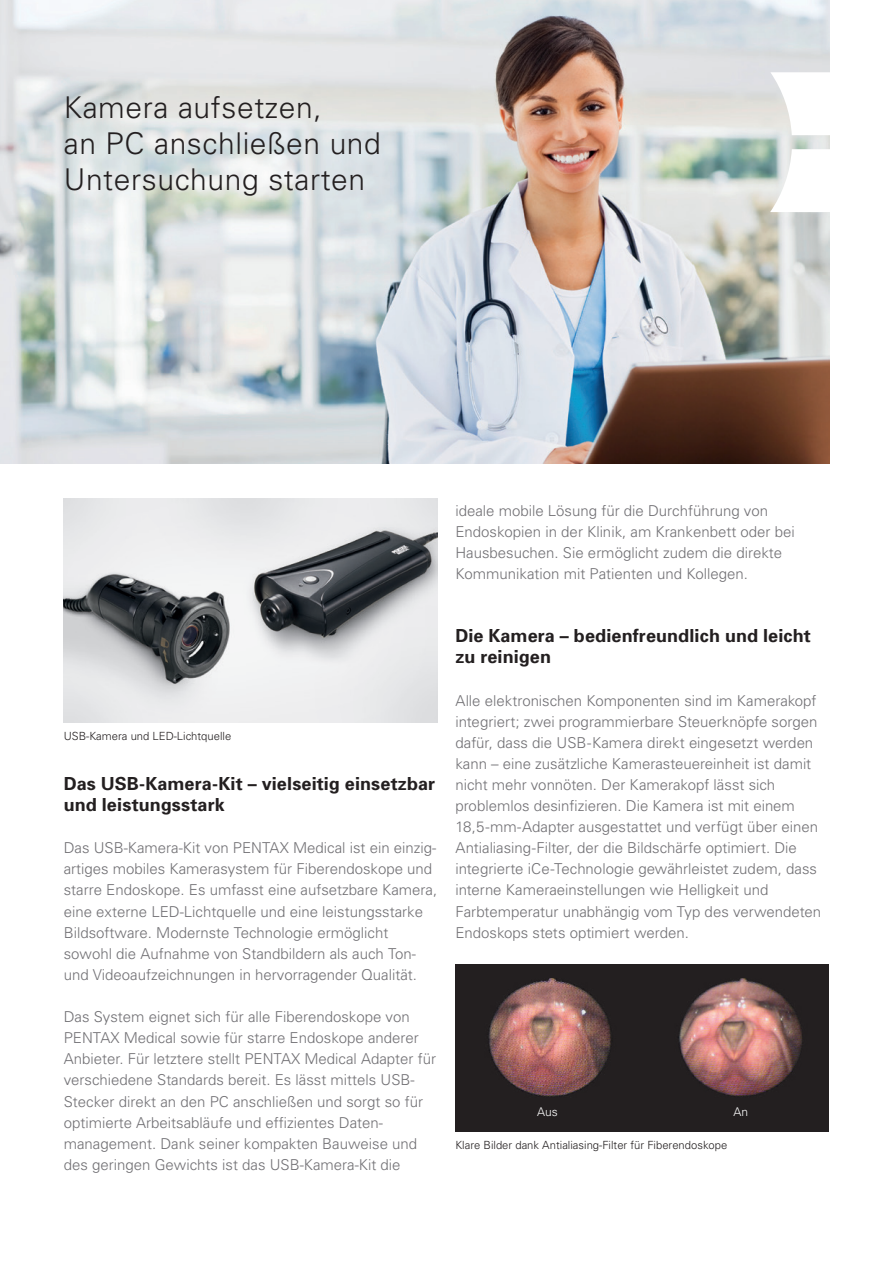
<style>
.page{position:relative;width:893px;height:1263px;background:#fff}
.page>*{position:absolute;margin:0;border:0;box-sizing:border-box;transform-origin:0 0}
.t1{font:300 30px/36px "Univers";letter-spacing:.02em;color:#231f20}
.t2{font:700 18px/21.1px "Univers";letter-spacing:.005em;color:#231f20}
.t3{font:300 15px/21.1px "Univers";color:#717074}
.t4{font:300 12px "Univers";color:#fff}
.t5{font:300 11.25px "Univers";color:#231f20}
</style>
<div class="page">
<img style="left:0;top:0;width:829px;height:464px">
<svg style="left:21px;top:56px;width:402px;height:183px;background:#dde2e2"></svg>
<svg style="left:770px;top:72px;width:59px;height:63px"></svg>
<svg style="left:770px;top:149px;width:59px;height:63px"></svg>
<img style="left:64px;top:499px;width:374px;height:223px">
<div style="left:455px;top:964px;width:374px;height:167px;background:#231f20"></div>
<img style="left:489px;top:978px;width:122px;height:119px">
<img style="left:678px;top:978px;width:124px;height:118px">
<h1 class="t1" style="left:64px;top:89px;width:319px">Kamera aufsetzen,<br>an PC anschließen und<br>Untersuchung starten</h1>
<p class="t5" style="left:64px;top:729px;width:169px">USB-Kamera und LED-Lichtquelle</p>
<p class="t2" style="left:64px;top:772px;width:373px">Das USB-Kamera-Kit – vielseitig einsetzbar und leistungsstark</p>
<p class="t3" style="left:64px;top:837px;width:375px">Das USB-Kamera-Kit von PENTAX Medical ist ein einzig&shy;artiges mobiles Kamerasystem für Fiberendoskope und starre Endoskope. Es umfasst eine aufsetzbare Kamera, eine externe LED-Lichtquelle und eine leistungsstarke Bildsoftware. Modernste Technologie ermöglicht sowohl die Aufnahme von Standbildern als auch Ton&shy;und Videoaufzeichnungen in hervorragender Qualität.</p>
<p class="t3" style="left:64px;top:1006px;width:374px">Das System eignet sich für alle Fiberendoskope von PENTAX Medical sowie für starre Endoskope anderer Anbieter. Für letztere stellt PENTAX Medical Adapter für verschiedene Standards bereit. Es lässt mittels USB-Stecker direkt an den PC anschließen und sorgt so für optimierte Arbeitsabläufe und effizientes Daten&shy;management. Dank seiner kompakten Bauweise und des geringen Gewichts ist das USB-Kamera-Kit die</p>
<p class="t3" style="left:455px;top:499px;width:341px">ideale mobile Lösung für die Durchführung von Endoskopien in der Klinik, am Krankenbett oder bei Hausbesuchen. Sie ermöglicht zudem die direkte Kommunikation mit Patienten und Kollegen.</p>
<p class="t2" style="left:455px;top:625px;width:357px">Die Kamera – bedienfreundlich und leicht zu reinigen</p>
<p class="t3" style="left:455px;top:689px;width:367px">Alle elektronischen Komponenten sind im Kamerakopf integriert; zwei programmierbare Steuerknöpfe sorgen dafür, dass die USB-Kamera direkt eingesetzt werden kann – eine zusätzliche Kamerasteuereinheit ist damit nicht mehr vonnöten. Der Kamerakopf lässt sich problemlos desinfizieren. Die Kamera ist mit einem 18,5-mm-Adapter ausgestattet und verfügt über einen Antialiasing-Filter, der die Bildschärfe optimiert. Die integrierte iCe-Technologie gewährleistet zudem, dass interne Kameraeinstellungen wie Helligkeit und Farbtemperatur unabhängig vom Typ des verwendeten Endoskops stets optimiert werden.</p>
<p class="t4" style="left:537px;top:1104px;width:22px">Aus</p>
<p class="t4" style="left:733px;top:1104px;width:16px">An</p>
<p class="t5" style="left:455px;top:1138px;width:273px">Klare Bilder dank Antialiasing-Filter für Fiberendoskope</p>
</div>
